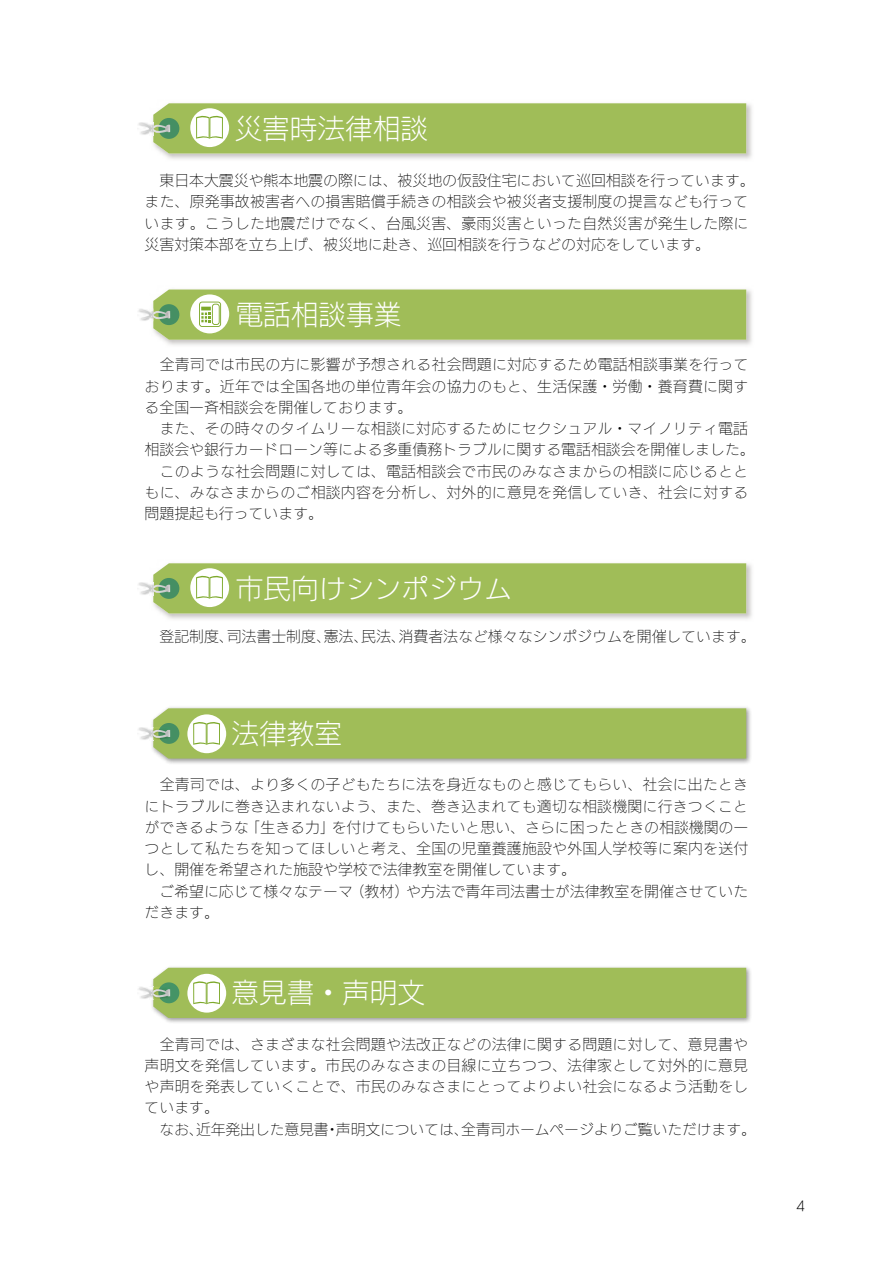
<style>
.page{position:relative;width:893px;height:1263px;background:#fff}
.page>*{position:absolute;margin:0;border:0;box-sizing:border-box;transform-origin:0 0}
.t1{font:27.6px "UD Kakugo Small Pr 6 N L";color:#fff}
.t2{font:14.85px/21.3px "UD Kakugo Small Pr 6 N EL";letter-spacing:.015em;color:#000}
.t3{font:13.8px "UD Kakugo Small Pr 6 N L";color:#000}
</style>
<div class="page">
<img style="left:163px;top:289px;width:589px;height:56px">
<svg style="left:138px;top:289px;width:608px;height:51px"></svg>
<img style="left:163px;top:103px;width:589px;height:56px">
<svg style="left:138px;top:103px;width:608px;height:51px"></svg>
<img style="left:162px;top:563px;width:590px;height:56px">
<svg style="left:138px;top:563px;width:608px;height:50px"></svg>
<div style="left:150px;top:705px;width:602px;height:60px;background:#000;opacity:.4"></div>
<svg style="left:138px;top:708px;width:608px;height:50px"></svg>
<div style="left:150px;top:965px;width:602px;height:59px;background:#000;opacity:.4"></div>
<svg style="left:138px;top:968px;width:608px;height:50px"></svg>
<h1 class="t1" style="left:235px;top:103px;width:195px">災害時法律相談</h1>
<p class="t2" style="left:145px;top:169px;width:612px">　東日本大震災や熊本地震の際には、被災地の仮設住宅において巡回相談を行っています。また、原発事故被害者への損害賠償手続きの相談会や被災者支援制度の提言なども行っています。こうした地震だけでなく、台風災害、豪雨災害といった自然災害が発生した際に災害対策本部を立ち上げ、被災地に赴き、巡回相談を行うなどの対応をしています。</p>
<h1 class="t1" style="left:236px;top:289px;width:167px">電話相談事業</h1>
<p class="t2" style="left:145px;top:353px;width:612px">　全青司では市民の方に影響が予想される社会問題に対応するため電話相談事業を行っております。近年では全国各地の単位青年会の協力のもと、生活保護・労働・養育費に関する全国一斉相談会を開催しております。<br>　また、その時々のタイムリーな相談に対応するためにセクシュアル・マイノリティ電話相談会や銀行カードローン等による多重債務トラブルに関する電話相談会を開催しました。　このような社会問題に対しては、電話相談会で市民のみなさまからの相談に応じるとともに、みなさまからのご相談内容を分析し、対外的に意見を発信していき、社会に対する問題提起も行っています。</p>
<h1 class="t1" style="left:236px;top:563px;width:278px">市民向けシンポジウム</h1>
<p class="t2" style="left:145px;top:625px;width:613px">　登記制度、司法書士制度、憲法、民法、消費者法など様々なシンポジウムを開催しています。</p>
<h1 class="t1" style="left:231px;top:708px;width:112px">法律教室</h1>
<p class="t2" style="left:145px;top:773px;width:605px">　全青司では、より多くの子どもたちに法を身近なものと感じてもらい、社会に出たときにトラブルに巻き込まれないよう、また、巻き込まれても適切な相談機関に行きつくことができるような「生きる力」を付けてもらいたいと思い、さらに困ったときの相談機関の一つとして私たちを知ってほしいと考え、全国の児童養護施設や外国人学校等に案内を送付し、開催を希望された施設や学校で法律教室を開催しています。<br>　ご希望に応じて様々なテーマ（教材）や方法で青年司法書士が法律教室を開催させていただきます。</p>
<h1 class="t1" style="left:231px;top:967px;width:195px">意見書・声明文</h1>
<p class="t2" style="left:145px;top:1032px;width:613px">　全青司では、さまざまな社会問題や法改正などの法律に関する問題に対して、意見書や声明文を発信しています。市民のみなさまの目線に立ちつつ、法律家として対外的に意見や声明を発表していくことで、市民のみなさまにとってよりよい社会になるよう活動をしています。<br>　なお、近年発出した意見書・声明文については、全青司ホームページよりご覧いただけます。</p>
<p class="t3" style="left:794px;top:1193px;width:15px">４</p>
</div>
